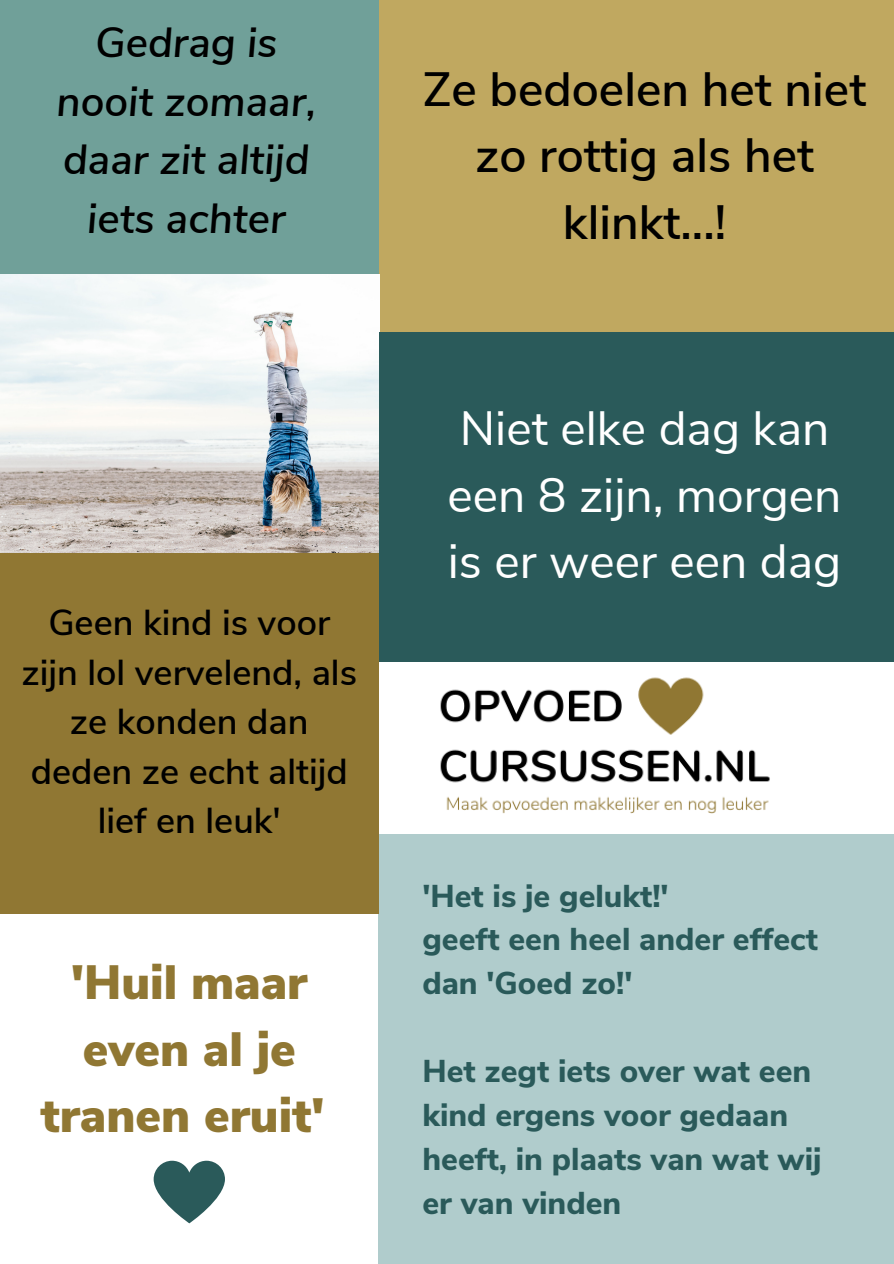
<style>
.page{position:relative;width:894px;height:1264px;background:#fff}
.page>*{position:absolute;margin:0;border:0;box-sizing:border-box;transform-origin:0 0}
.t1{font:48px/66.4px "Nunito Sans";color:#fff}
.t2{font:600 48px/66.4px "Nunito Sans";color:#000;text-align:center}
.t3{font:900 48px/66.4px "Nunito Sans";color:#907733;text-align:center}
.t4{font:italic 600 42px/58.5px "Nunito Sans";color:#000;text-align:center}
.t5{font:600 36px/49.5px "Nunito Sans";color:#000;text-align:center}
.t6{font:800 31.5px/44px "Nunito Sans";color:#2a5a5a}
</style>
<div class="page">
<div style="left:379px;top:834px;width:514px;height:429px;background:#b0cccc"></div>
<div style="left:0;top:0;width:386px;height:274px;background:#70a099"></div>
<div style="left:379px;top:0;width:514px;height:333px;background:#c0a860"></div>
<div style="left:0;top:532px;width:378px;height:382px;background:#907733"></div>
<img style="left:0;top:274px;width:379px;height:278px">
<div style="left:379px;top:332px;width:514px;height:329px;background:#2a5a5a"></div>
<svg style="left:154px;top:1160px;width:71px;height:63px"></svg>
<img style="left:440px;top:677px;width:330px;height:137px">
<h2 class="t4" style="left:57px;top:14px;width:261px">Gedrag is nooit zomaar, daar zit altijd iets achter</h2>
<h1 class="t2" style="left:423px;top:57px;width:445px">Ze bedoelen het niet zo rottig als het klinkt...!</h1>
<p class="t5" style="left:22px;top:598px;width:337px">Geen kind is voor zijn lol vervelend, als ze konden dan deden ze echt altijd lief en leuk'</p>
<h1 class="t3" style="left:40px;top:950px;width:285px">'Huil maar even al je tranen eruit'</h1>
<h1 class="t1" style="left:447px;top:396px;width:395px">Niet elke dag kan een 8 zijn, morgen is er weer een dag</h1>
<p class="t6" style="left:422px;top:874px;width:397px">'Het is je gelukt!'<br>geeft een heel ander effect dan 'Goed zo!'</p>
<p class="t6" style="left:422px;top:1049px;width:400px">Het zegt iets over wat een kind ergens voor gedaan heeft, in plaats van wat wij er van vinden</p>
</div>
